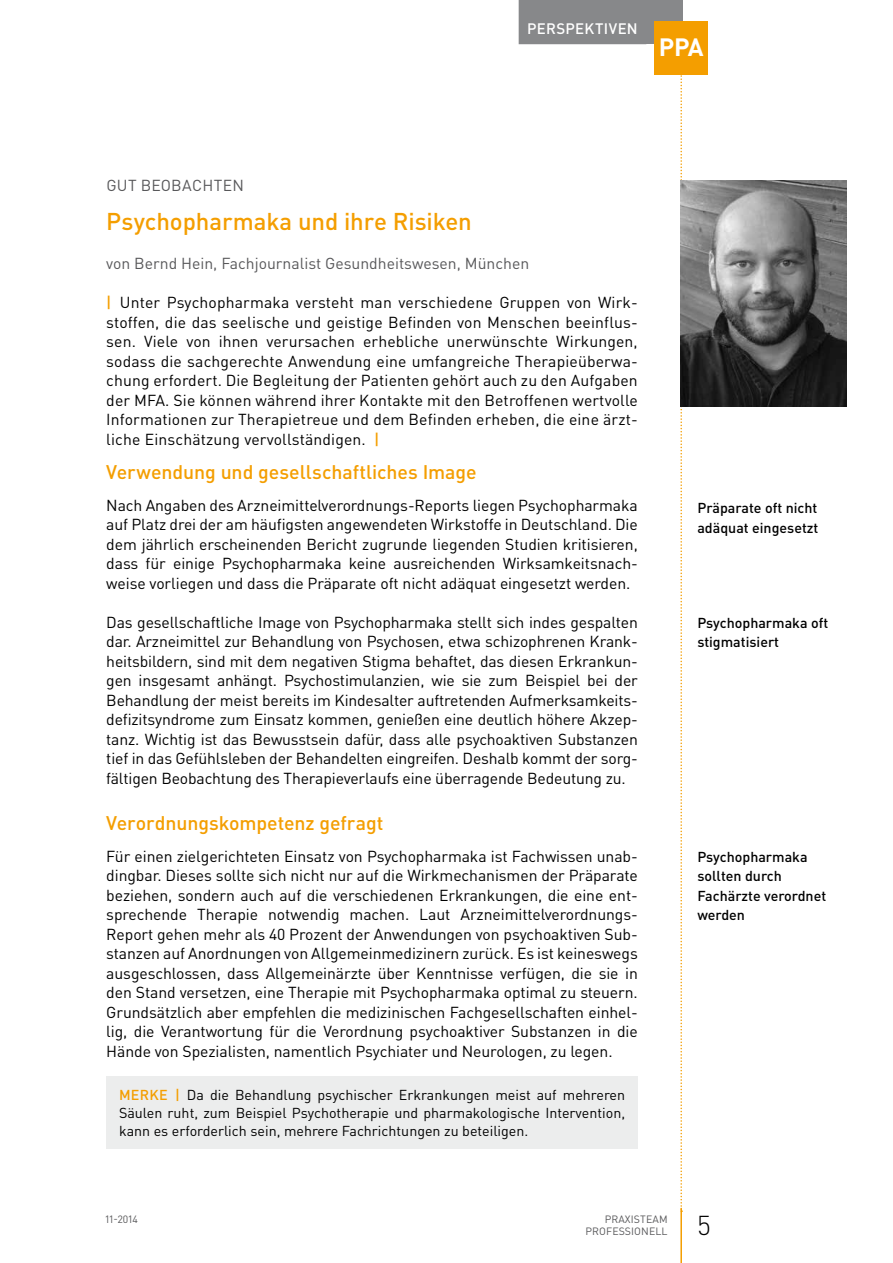
<style>
.page{position:relative;width:893px;height:1263px;background:#fff}
.page>*{position:absolute;margin:0;border:0;box-sizing:border-box;transform-origin:0 0}
.t1{font:300 27px "DIN Pro";color:#000}
.t2{font:700 24.75px "DIN Pro";color:#fff}
.t3{font:500 24px "DIN Pro";letter-spacing:-.005em;color:#f49e00}
.t4{font:500 19.5px "DIN Pro";letter-spacing:-.005em;color:#f49e00}
.t5{font:15.75px/19.5px "DIN Pro";letter-spacing:-.005em;color:#000;text-align:justify}
.t6{font:15.75px "DIN Pro";color:#58585a}
.t7{font:500 15px "DIN Pro";letter-spacing:.01em;color:#fff}
.t8{font:14.25px/18px "DIN Pro";color:#000;text-align:justify}
.t9{font:500 14.25px/19.5px "DIN Pro";color:#000}
.t10{font:10.5px/12.8px "DIN Pro";letter-spacing:.01em;color:#58585a;text-align:right}
.s1{font-weight:500;color:#f49e00}
</style>
<div class="page">
<svg style="left:680px;top:74px;width:2px;height:1134px"></svg>
<div style="left:638px;top:0;width:44px;height:44px;background:#87888a"></div>
<hr style="left:680px;top:1208px;width:2px;height:55px;background:#f49e00">
<div style="left:519px;top:0;width:127px;height:44px;background:#87888a"></div>
<div style="left:655px;top:21px;width:53px;height:53px;background:#f49e00"></div>
<div style="left:106px;top:1076px;width:532px;height:73px;background:#eceded"></div>
<img style="left:680px;top:181px;width:166px;height:225px">
<p class="t7" style="left:527px;top:18px;width:67px">Perspektiv</p>
<p class="t7" style="left:618px;top:18px;width:19px">en</p>
<h2 class="t2" style="left:659px;top:30px;width:46px">PPA</h2>
<p class="t6" style="left:106px;top:175px;width:139px">GUT BEOBACHTEN</p>
<h3 class="t3" style="left:106px;top:205px;width:367px">Psychopharmaka und ihre Risiken</h3>
<p class="t6" style="left:106px;top:253px;width:424px">von Bernd Hein, Fachjournalist Gesundheitswesen, München</p>
<p class="t5" style="left:106px;top:292px;width:533px"><span class="s1">|</span> Unter Psychopharmaka versteht man verschiedene Gruppen von Wirk&shy;stoffen, die das seelische und geistige Befinden von Menschen beeinflus&shy;sen. Viele von ihnen verursachen erhebliche unerwünschte Wirkungen, sodass die sachgerechte Anwendung eine umfangreiche Therapieüberwa&shy;chung erfordert. Die Begleitung der Patienten gehört auch zu den Aufgaben der MFA. Sie können während ihrer Kontakte mit den Betroffenen wertvolle Informationen zur Therapietreue und dem Befinden erheben, die eine ärzt&shy;liche Einschätzung vervollständigen. <span class="s1">|</span></p>
<p class="t4" style="left:106px;top:459px;width:372px">Verwendung und gesellschaftliches Image</p>
<p class="t5" style="left:106px;top:495px;width:533px">Nach Angaben des Arzneimittelverordnungs-Reports liegen Psychopharmaka auf Platz drei der am häufigsten angewendeten Wirkstoffe in Deutschland. Die dem jährlich erscheinenden Bericht zugrunde liegenden Studien kritisieren, dass für einige Psychopharmaka keine ausreichenden Wirksamkeitsnach&shy;weise vorliegen und dass die Präparate oft nicht adäquat eingesetzt werden.</p>
<p class="t5" style="left:106px;top:612px;width:533px">Das gesellschaftliche Image von Psychopharmaka stellt sich indes gespalten dar. Arzneimittel zur Behandlung von Psychosen, etwa schizophrenen Krank&shy;heitsbildern, sind mit dem negativen Stigma behaftet, das diesen Erkrankun&shy;gen insgesamt anhängt. Psychostimulanzien, wie sie zum Beispiel bei der Behandlung der meist bereits im Kindesalter auftretenden Aufmerksamkeits&shy;defizitsyndrome zum Einsatz kommen, genießen eine deutlich höhere Akzep&shy;tanz. Wichtig ist das Bewusstsein dafür, dass alle psychoaktiven Substanzen tief in das Gefühlsleben der Behandelten eingreifen. Deshalb kommt der sorg&shy;fältigen Beobachtung des Therapieverlaufs eine überragende Bedeutung zu.</p>
<p class="t4" style="left:106px;top:810px;width:279px">Verordnungskompetenz gefragt</p>
<p class="t5" style="left:106px;top:846px;width:533px;text-align:left">Für einen zielgerichteten Einsatz von Psychopharmaka ist Fachwissen unab&shy;dingbar. Dieses sollte sich nicht nur auf die Wirkmechanismen der Präparate beziehen, sondern auch auf die verschiedenen Erkrankungen, die eine ent&shy;sprechende Therapie notwendig machen. Laut Arzneimittelverordnungs-Report gehen mehr als 40 Prozent der Anwendungen von psychoaktiven Sub&shy;stanzen auf Anordnungen von Allgemeinmedizinern zurück. Es ist keineswegs ausgeschlossen, dass Allgemeinärzte über Kenntnisse verfügen, die sie in den Stand versetzen, eine Therapie mit Psychopharmaka optimal zu steuern.<br>Grundsätzlich aber empfehlen die medizinischen Fachgesellschaften einhel&shy;lig, die Verantwortung für die Verordnung psychoaktiver Substanzen in die Hände von Spezialisten, namentlich Psychiater und Neurologen, zu legen.</p>
<p class="t8" style="left:119px;top:1085px;width:508px"><span class="s1">MERKE |</span> Da die Behandlung psychischer Erkrankungen meist auf mehreren Säulen ruht, zum Beispiel Psychotherapie und pharmakologische Intervention, kann es erforderlich sein, mehrere Fachrichtungen zu beteiligen.</p>
<p class="t9" style="left:697px;top:498px;width:123px">Präparate oft nicht adäquat eingesetzt</p>
<p class="t9" style="left:697px;top:612px;width:132px">Psychopharmaka oft stigmatisiert</p>
<p class="t9" style="left:697px;top:846px;width:130px">Psychopharmaka sollten durch<br>Fachärzte verordnet werden</p>
<p class="t10" style="left:106px;top:1212px;width:34px">11-2014</p>
<p class="t10" style="left:586px;top:1212px;width:83px">PRAXISTEAM<br>PROFESSIONELL</p>
<h1 class="t1" style="left:697px;top:1207px;width:15px">5</h1>
</div>
